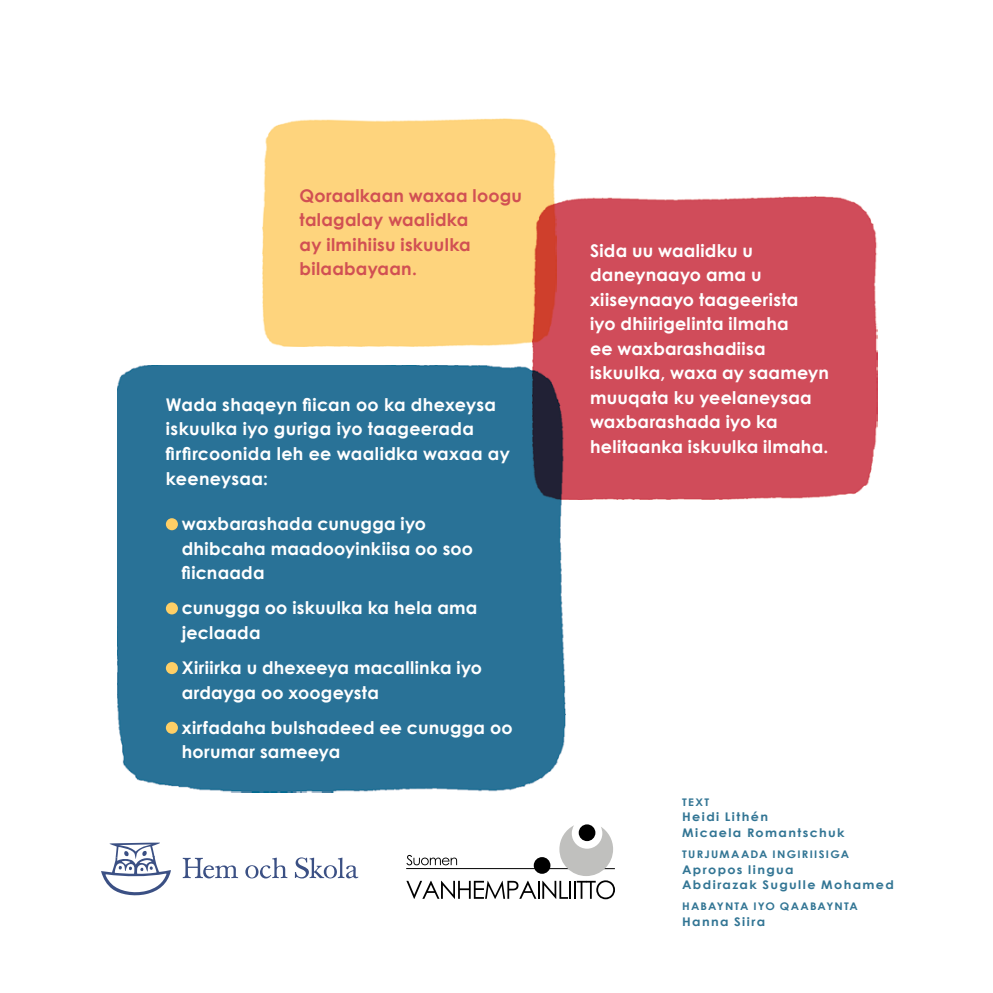
<style>
.page{position:relative;width:993px;height:993px;background:#fff}
.page>*{position:absolute;margin:0;border:0;box-sizing:border-box;transform-origin:0 0}
.t1{font:700 17.5px/24.5px "Century Gothic";letter-spacing:.015em;color:#fff}
.t2{font:700 17.5px/24.5px "Century Gothic";letter-spacing:.015em;color:#d15053}
.t3{font:700 11.9px/15.8px "Century Gothic";letter-spacing:.11em;color:#327594;scale:1.07 1}
.t4{font:700 10.5px "Century Gothic";letter-spacing:.11em;color:#327594;scale:1.07 1}
</style>
<div class="page">
<div style="left:263px;top:118px;width:293px;height:228px;background:#fed47d"></div>
<div style="left:117px;top:365px;width:448px;height:427px;background:#297297"></div>
<img style="left:532px;top:196px;width:344px;height:303px">
<div style="left:166px;top:518px;width:12px;height:12px;background:#fecf66;border-radius:50%"></div>
<div style="left:166px;top:602px;width:12px;height:12px;background:#fecf66;border-radius:50%"></div>
<svg style="left:166px;top:661px;width:12px;height:13px"></svg>
<div style="left:166px;top:721px;width:12px;height:12px;background:#fecf66;border-radius:50%"></div>
<svg style="left:183px;top:857px;width:55px;height:21px"></svg>
<svg style="left:245px;top:857px;width:42px;height:21px"></svg>
<svg style="left:295px;top:857px;width:63px;height:21px"></svg>
<svg style="left:101px;top:842px;width:70px;height:54px"></svg>
<svg style="left:406px;top:825px;width:208px;height:73px"></svg>
<div style="left:578px;top:824px;width:17px;height:16px;background:#000;border-radius:50%"></div>
<p class="t2" style="left:299px;top:183px;width:224px">Qoraalkaan waxaa loogu talagalay waalidka<br>ay ilmihiisu iskuulka bilaabayaan.</p>
<p class="t1" style="left:166px;top:392px;width:345px">Wada shaqeyn fiican oo ka dhexeysa iskuulka iyo guriga iyo taageerada firfircoonida leh ee waalidka waxaa ay keeneysaa:</p>
<p class="t1" style="left:182px;top:511px;width:292px">waxbarashada cunugga iyo dhibcaha maadooyinkiisa oo soo fiicnaada</p>
<p class="t1" style="left:182px;top:595px;width:297px">cunugga oo iskuulka ka hela ama jeclaada</p>
<p class="t1" style="left:182px;top:655px;width:302px">Xiriirka u dhexeeya macallinka iyo ardayga oo xoogeysta</p>
<p class="t1" style="left:182px;top:714px;width:332px">xirfadaha bulshadeed ee cunugga oo horumar sameeya</p>
<p class="t1" style="left:590px;top:237px;width:240px">Sida uu waalidku u daneynaayo ama u xiiseynaayo taageerista<br>iyo dhiirigelinta ilmaha<br>ee waxbarashadiisa iskuulka, waxa ay saameyn muuqata ku yeelaneysaa waxbarashada iyo ka helitaanka iskuulka ilmaha.</p>
<p class="t4" style="left:682px;top:794px;width:27px">TEXT</p>
<p class="t3" style="left:682px;top:808px;width:153px">Heidi Lithén<br>Micaela Romantschuk</p>
<p class="t4" style="left:682px;top:847px;width:157px">TURJUMAADA INGIRIISIGA</p>
<p class="t3" style="left:682px;top:860px;width:199px">Apropos lingua<br>Abdirazak Sugulle Mohamed</p>
<p class="t4" style="left:682px;top:899px;width:166px">HABAYNTA IYO QAABAYNTA</p>
<p class="t3" style="left:682px;top:913px;width:79px">Hanna Siira</p>
</div>
